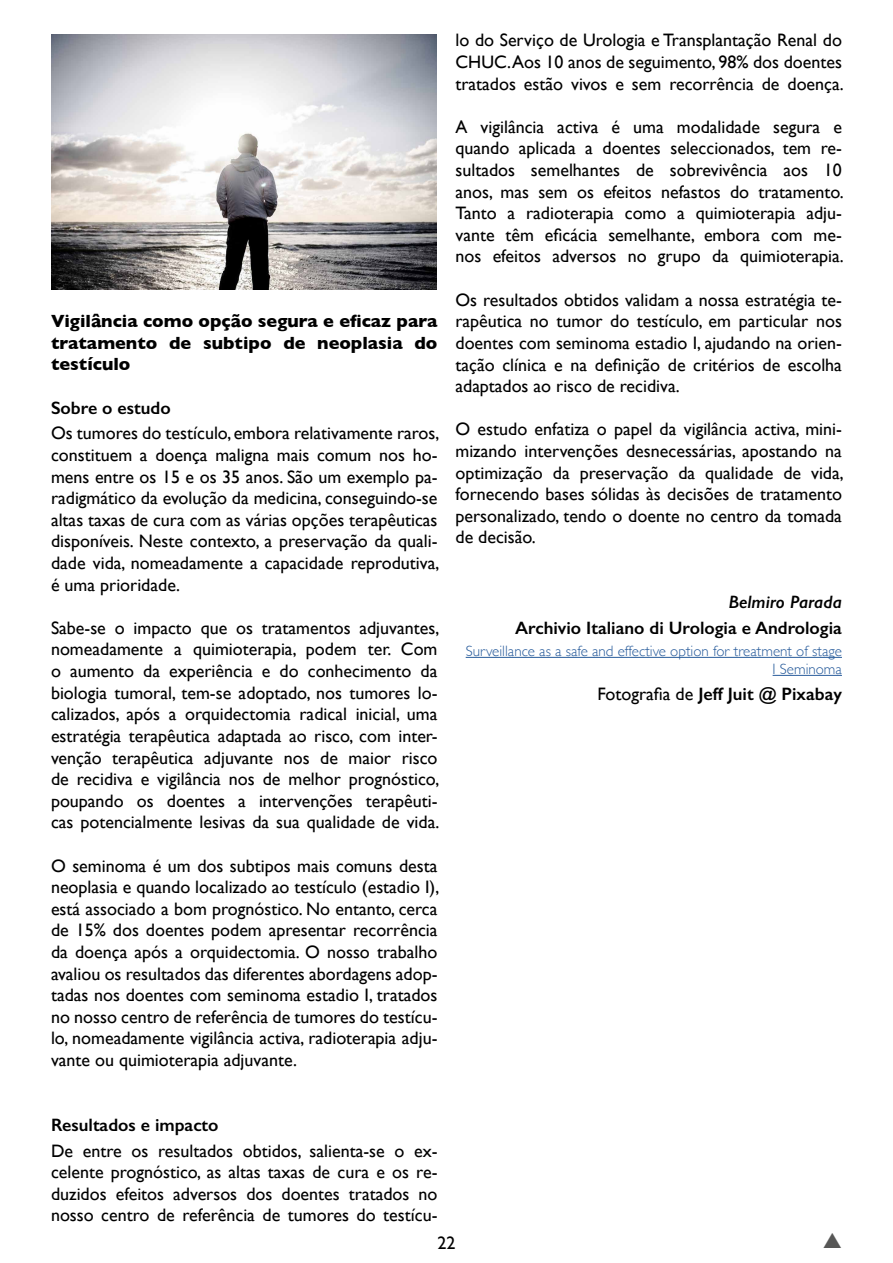
<style>
.page{position:relative;width:893px;height:1263px;background:#fff}
.page>*{position:absolute;margin:0;border:0;box-sizing:border-box;transform-origin:0 0}
.t1{font:18px/21.6px "Gill Sans";color:#000;text-align:justify}
.t2{font:600 18px "Gill Sans";color:#000}
.t3{font:700 18px/21.6px "Gill Sans";color:#000;text-align:justify}
.t4{font:italic 600 18px "Gill Sans";color:#000}
.t5{font:18px "Gill Sans";color:#000}
.t6{font:300 15px/18px "Gill Sans";color:#275b9b;text-align:right}
.s1{font-weight:400}
</style>
<div class="page">
<hr style="left:466px;top:657px;width:376px;height:1px;background:#275b9b">
<hr style="left:773px;top:675px;width:69px;height:1px;background:#275b9b">
<img style="left:51px;top:34px;width:385px;height:256px">
<p class="t3" style="left:51px;top:310px;width:388px">Vigilância como opção segura e eficaz para tratamento de subtipo de neoplasia do testículo</p>
<p class="t2" style="left:51px;top:397px;width:121px">Sobre o estudo</p>
<p class="t1" style="left:51px;top:422px;width:390px">Os tumores do testículo, embora relativamente raros, constituem a doença maligna mais comum nos ho&shy;mens entre os 15 e os 35 anos. São um exemplo pa&shy;radigmático da evolução da medicina, conseguindo-se altas taxas de cura com as várias opções terapêuticas disponíveis. Neste contexto, a preservação da quali&shy;dade vida, nomeadamente a capacidade reprodutiva, é uma prioridade.</p>
<p class="t1" style="left:51px;top:617px;width:390px">Sabe-se o impacto que os tratamentos adjuvantes, nomeadamente a quimioterapia, podem ter. Com o aumento da experiência e do conhecimento da biologia tumoral, tem-se adoptado, nos tumores lo&shy;calizados, após a orquidectomia radical inicial, uma estratégia terapêutica adaptada ao risco, com inter&shy;venção terapêutica adjuvante nos de maior risco de recidiva e vigilância nos de melhor prognóstico, poupando os doentes a intervenções terapêuti&shy;cas potencialmente lesivas da sua qualidade de vida.</p>
<p class="t1" style="left:51px;top:854px;width:390px">O seminoma é um dos subtipos mais comuns desta neoplasia e quando localizado ao testículo (estadio I), está associado a bom prognóstico. No entanto, cerca de 15% dos doentes podem apresentar recorrência da doença após a orquidectomia. O nosso trabalho avaliou os resultados das diferentes abordagens adop&shy;tadas nos doentes com seminoma estadio I, tratados no nosso centro de referência de tumores do testícu&shy;lo, nomeadamente vigilância activa, radioterapia adju&shy;vante ou quimioterapia adjuvante.</p>
<p class="t1" style="left:455px;top:29px;width:390px">lo do Serviço de Urologia e Transplantação Renal do CHUC.Aos 10 anos de seguimento, 98% dos doentes tratados estão vivos e sem recorrência de doença.</p>
<p class="t1" style="left:455px;top:116px;width:390px">A vigilância activa é uma modalidade segura e quando aplicada a doentes seleccionados, tem re&shy;sultados semelhantes de sobrevivência aos 10 anos, mas sem os efeitos nefastos do tratamento.<br>Tanto a radioterapia como a quimioterapia adju&shy;vante têm eficácia semelhante, embora com me&shy;nos efeitos adversos no grupo da quimioterapia.</p>
<p class="t1" style="left:455px;top:289px;width:388px">Os resultados obtidos validam a nossa estratégia te&shy;rapêutica no tumor do testículo, em particular nos doentes com seminoma estadio I, ajudando na orien&shy;tação clínica e na definição de critérios de escolha adaptados ao risco de recidiva.</p>
<p class="t1" style="left:455px;top:418px;width:390px">O estudo enfatiza o papel da vigilância activa, mini&shy;mizando intervenções desnecessárias, apostando na optimização da preservação da qualidade de vida, fornecendo bases sólidas às decisões de tratamento personalizado, tendo o doente no centro da tomada de decisão.</p>
<p class="t4" style="left:728px;top:591px;width:115px">Belmiro Parada</p>
<p class="t2" style="left:515px;top:617px;width:328px">Archivio Italiano di Urologia e Andrologia</p>
<p class="t6" style="left:466px;top:642px;width:378px">Surveillance as a safe and effective option for treatment of stage<br>I Seminoma</p>
<p class="t2" style="left:597px;top:683px;width:246px"><span class="s1">Fotografia de</span> Jeff Juit @ Pixabay</p>
<p class="t2" style="left:51px;top:1114px;width:169px">Resultados e impacto</p>
<p class="t1" style="left:51px;top:1139px;width:388px">De entre os resultados obtidos, salienta-se o ex&shy;celente prognóstico, as altas taxas de cura e os re&shy;duzidos efeitos adversos dos doentes tratados no nosso centro de referência de tumores do testícu-</p>
<p class="t5" style="left:437px;top:1232px;width:19px">22</p>
</div>
